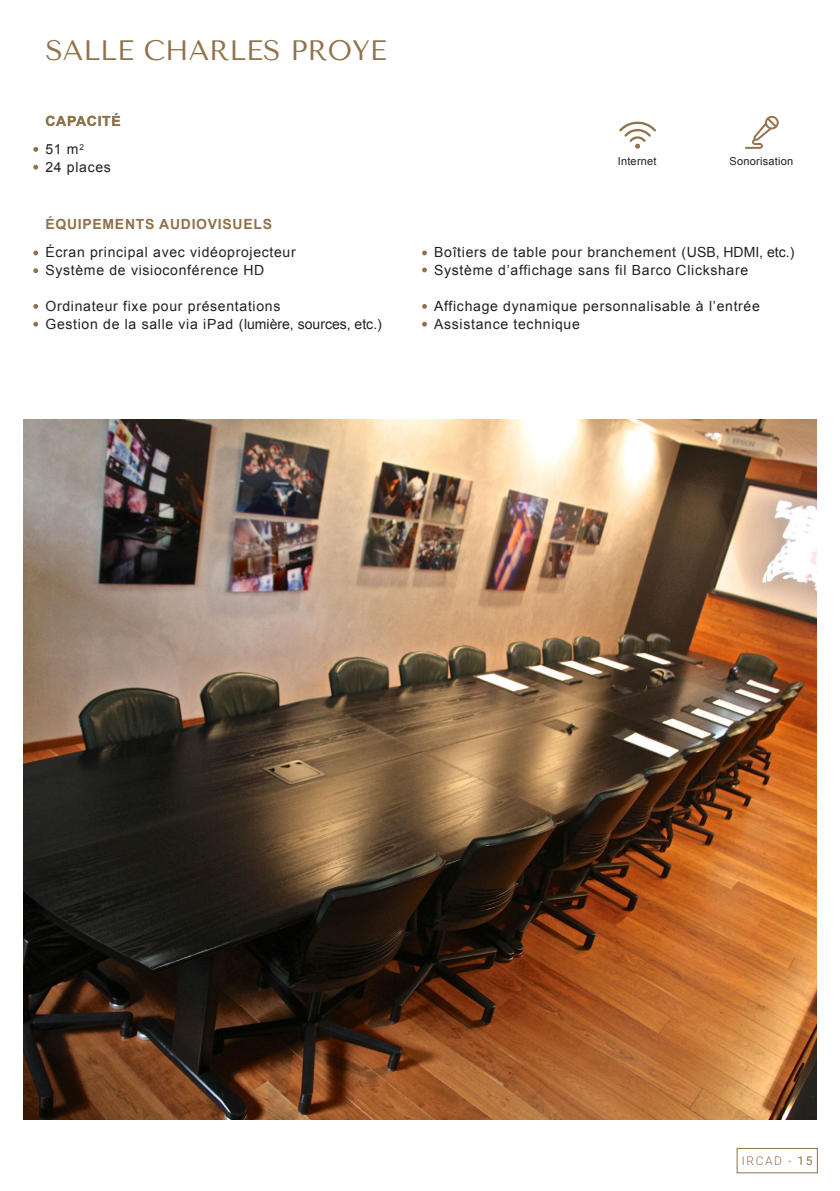
<style>
.page{position:relative;width:840px;height:1191px;background:#fff}
.page>*{position:absolute;margin:0;border:0;box-sizing:border-box;transform-origin:0 0}
.t1{font:28px "Tenor Sans";color:#90724b}
.t2{font:14px/18px "Arial";letter-spacing:.05em;color:#231f20}
.t3{font:700 14px "Arial";letter-spacing:.05em;color:#90724b}
.t4{font:300 12px "Roboto";letter-spacing:.13em;color:#90724b}
.t5{font:11px "Arial";letter-spacing:.02em;color:#231f20}
.s1{font-weight:400}
</style>
<div class="page">
<div style="left:736px;top:1148px;width:81px;height:25px;border:1px solid #90724b"></div>
<svg style="left:33px;top:147px;width:5px;height:5px"></svg>
<svg style="left:33px;top:250px;width:5px;height:5px"></svg>
<svg style="left:422px;top:250px;width:5px;height:5px"></svg>
<svg style="left:422px;top:267px;width:5px;height:5px"></svg>
<svg style="left:33px;top:165px;width:5px;height:5px"></svg>
<svg style="left:33px;top:268px;width:5px;height:5px"></svg>
<svg style="left:33px;top:304px;width:5px;height:5px"></svg>
<svg style="left:33px;top:322px;width:5px;height:5px"></svg>
<svg style="left:422px;top:304px;width:5px;height:5px"></svg>
<svg style="left:422px;top:322px;width:5px;height:5px"></svg>
<img style="left:23px;top:420px;width:793px;height:699px">
<svg style="left:619px;top:121px;width:36px;height:28px"></svg>
<svg style="left:745px;top:115px;width:33px;height:34px"></svg>
<h1 class="t1" style="left:45px;top:34px;width:343px">SALLE CHARLES PROYE</h1>
<p class="t3" style="left:45px;top:112px;width:77px">CAPACITÉ</p>
<p class="t2" style="left:45px;top:140px;width:67px">51 m<sup>2<br></sup>24 places</p>
<p class="t3" style="left:45px;top:214px;width:228px">ÉQUIPEMENTS AUDIOVISUELS</p>
<p class="t2" style="left:45px;top:243px;width:252px">Écran principal avec vidéoprojecteur<br>Système de visioconférence HD</p>
<p class="t2" style="left:45px;top:297px;width:338px">Ordinateur fixe pour présentations<br>Gestion de la salle via iPad (lumière, sources, etc.)</p>
<p class="t5" style="left:617px;top:154px;width:40px">Internet</p>
<p class="t5" style="left:729px;top:154px;width:65px">Sonorisation</p>
<p class="t2" style="left:434px;top:243px;width:361px">Boîtiers de table pour branchement (USB, HDMI, etc.)<br>Système d’affichage sans fil Barco Clickshare</p>
<p class="t2" style="left:434px;top:297px;width:327px">Affichage dynamique personnalisable à l’entrée<br>Assistance technique</p>
<p class="t4" style="left:741px;top:1152px;width:72px">IRCAD - <span class="s1">15</span></p>
</div>
